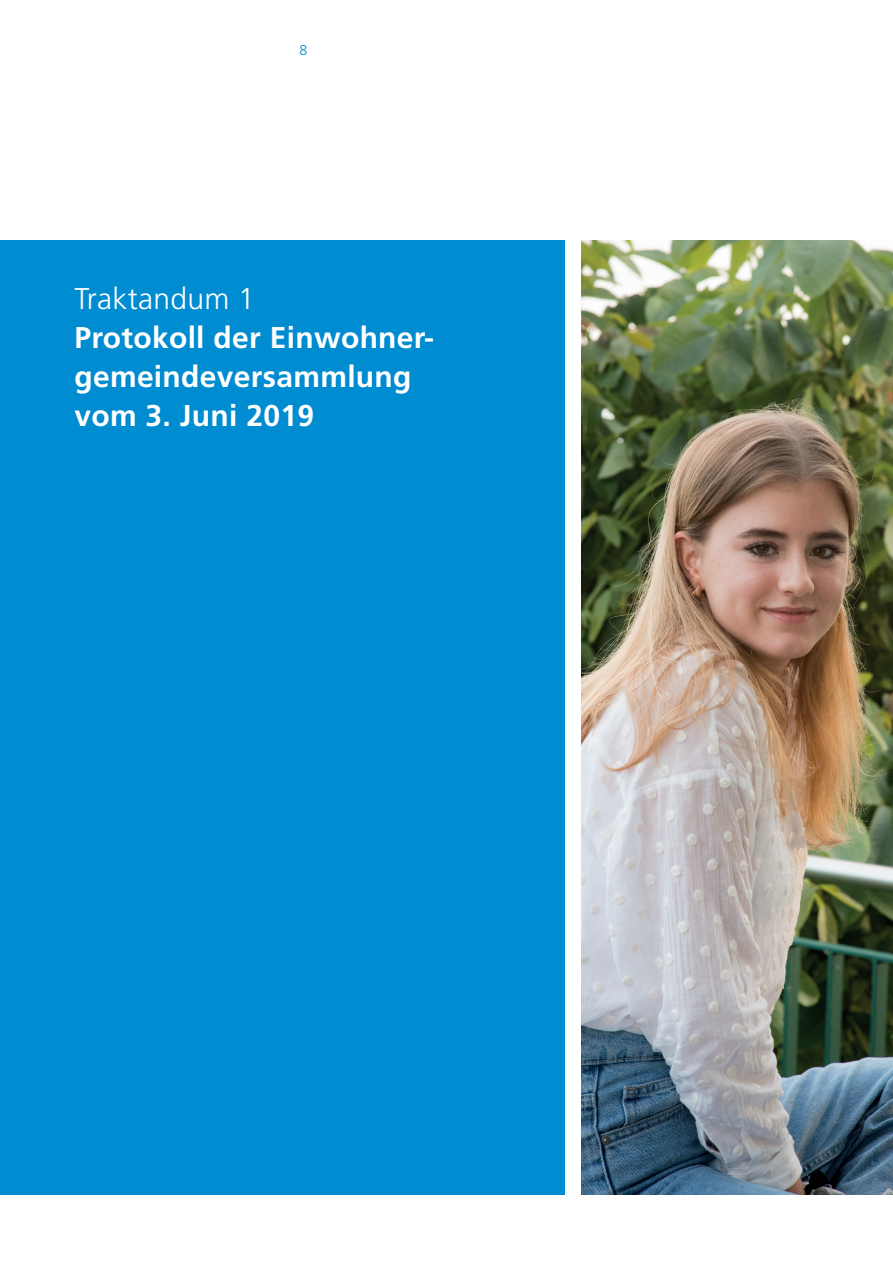
<style>
.page{position:relative;width:893px;height:1263px;background:#fff}
.page>*{position:absolute;margin:0;border:0;box-sizing:border-box;transform-origin:0 0}
.t1{font:700 30px/39px "Frutiger LT Std";letter-spacing:.01em;color:#fff}
.t2{font:300 30px "Frutiger LT Std";letter-spacing:.01em;color:#fff}
.t3{font:300 14.25px "Frutiger LT Std";color:#008cd0}
</style>
<div class="page">
<img style="left:582px;top:240px;width:311px;height:955px">
<div style="left:0;top:240px;width:565px;height:955px;background:#008cd0"></div>
<p class="t3" style="left:300px;top:42px;width:9px">8</p>
<p class="t2" style="left:74px;top:281px;width:182px">Traktandum 1</p>
<p class="t1" style="left:74px;top:318px;width:359px">Protokoll der Einwohner&shy;gemeindeversammlung vom 3. Juni 2019</p>
</div>
